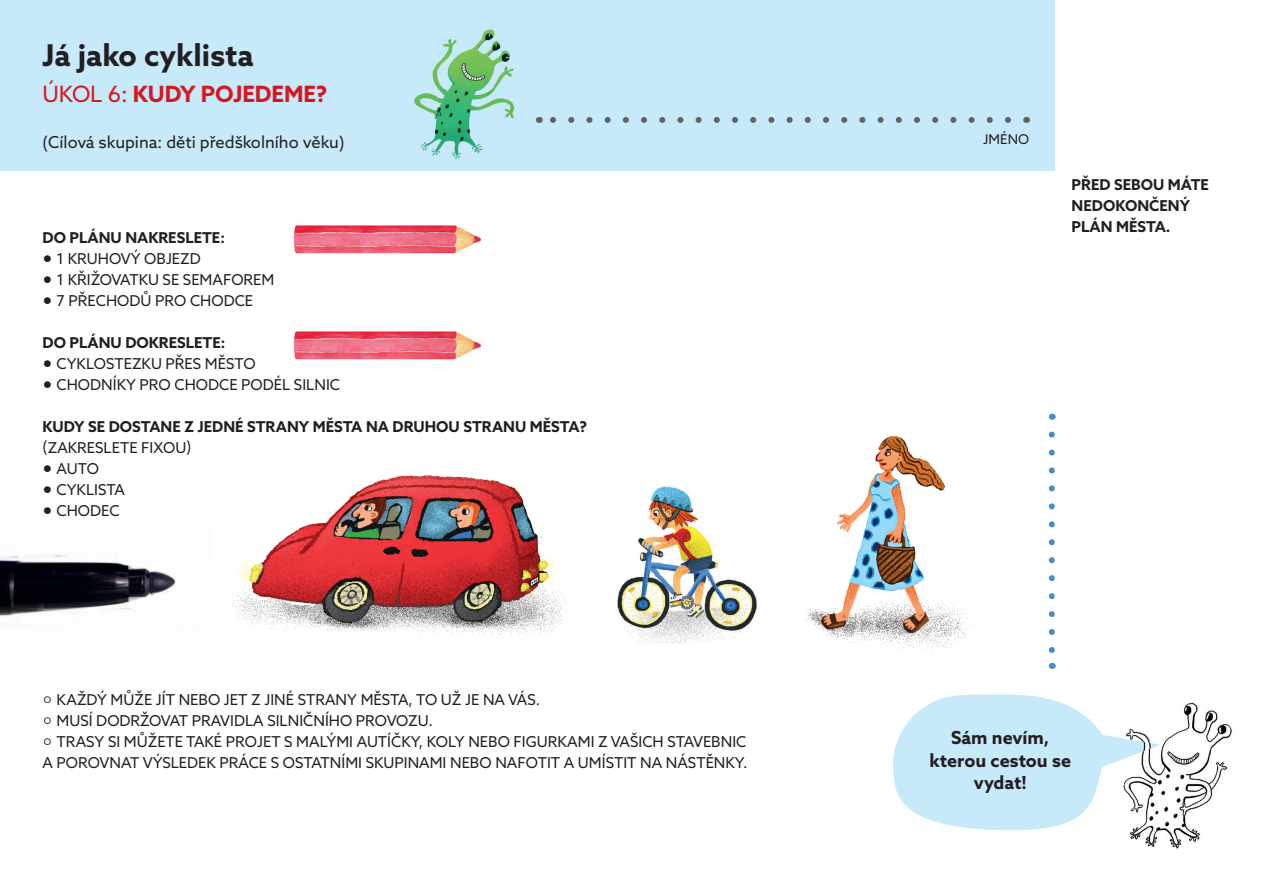
<style>
.page{position:relative;width:1263px;height:893px;background:#fff}
.page>*{position:absolute;margin:0;border:0;box-sizing:border-box;transform-origin:0 0}
.t1{font:700 30px "Azo Sans";color:#231f20}
.t2{font:700 22.5px "Azo Sans";letter-spacing:-.005em;color:#d7171f}
.t3{font:700 18px/22.5px "Azo Sans";color:#231f20;text-align:center}
.t4{font:16.5px "Azo Sans";color:#231f20}
.t5{font:15px/21px "Azo Sans";color:#231f20}
.t6{font:700 15px/21px "Azo Sans";color:#231f20}
.t7{font:13.5px "Azo Sans";color:#231f20}
.s1{font-weight:400}
.s2{font-family:"Adelle Sans";font-size:16.5px}
</style>
<div class="page">
<div style="left:0;top:0;width:1054px;height:170px;background:#c6eafa"></div>
<svg style="left:550px;top:117px;width:458px;height:6px"></svg>
<img style="left:414px;top:29px;width:101px;height:130px">
<svg style="left:893px;top:694px;width:222px;height:137px"></svg>
<img style="left:1123px;top:702px;width:109px;height:147px">
<img style="left:1115px;top:737px;width:45px;height:25px">
<svg style="left:1049px;top:434px;width:6px;height:219px"></svg>
<img style="left:806px;top:435px;width:166px;height:216px">
<img style="left:617px;top:486px;width:142px;height:158px">
<img style="left:230px;top:475px;width:340px;height:164px">
<img style="left:0;top:555px;width:176px;height:61px">
<img style="left:293px;top:225px;width:188px;height:29px">
<img style="left:293px;top:331px;width:188px;height:29px">
<h1 class="t1" style="left:43px;top:36px;width:213px">Já jako cyklista</h1>
<h2 class="t2" style="left:43px;top:79px;width:286px"><span class="s1">ÚKOL 6:</span> KUDY POJEDEME?</h2>
<p class="t4" style="left:43px;top:131px;width:304px">(Cílová skupina: děti předškolního věku)</p>
<p class="t7" style="left:983px;top:130px;width:47px">JMÉNO</p>
<p class="t6" style="left:43px;top:227px;width:184px">DO PLÁNU NAKRESLETE:</p>
<p class="t5" style="left:43px;top:248px;width:160px"><span class="s2">●</span> 1 KRUHOVÝ OBJEZD</p>
<p class="t5" style="left:43px;top:269px;width:233px"><span class="s2">●</span> 1 KŘIŽOVATKU SE SEMAFOREM</p>
<p class="t5" style="left:43px;top:290px;width:212px"><span class="s2">●</span> 7 PŘECHODŮ PRO CHODCE</p>
<p class="t6" style="left:43px;top:332px;width:184px">DO PLÁNU DOKRESLETE:</p>
<p class="t5" style="left:43px;top:353px;width:215px"><span class="s2">●</span> CYKLOSTEZKU PŘES MĚSTO</p>
<p class="t5" style="left:43px;top:374px;width:299px"><span class="s2">●</span> CHODNÍKY PRO CHODCE PODÉL SILNIC</p>
<p class="t6" style="left:43px;top:416px;width:546px">KUDY SE DOSTANE Z JEDNÉ STRANY MĚSTA NA DRUHOU STRANU MĚSTA?</p>
<p class="t5" style="left:43px;top:437px;width:151px">(ZAKRESLETE FIXOU)</p>
<p class="t5" style="left:43px;top:458px;width:58px"><span class="s2">●</span> AUTO</p>
<p class="t5" style="left:43px;top:479px;width:84px"><span class="s2">●</span> CYKLISTA</p>
<p class="t5" style="left:43px;top:500px;width:79px"><span class="s2">●</span> CHODEC</p>
<p class="t6" style="left:1071px;top:174px;width:139px">PŘED SEBOU MÁTE<br>NEDOKONČENÝ<br>PLÁN MĚSTA.</p>
<p class="t5" style="left:43px;top:689px;width:499px"><span class="s2">○</span> KAŽDÝ MŮŽE JÍT NEBO JET Z JINÉ STRANY MĚSTA, TO UŽ JE NA VÁS.</p>
<p class="t5" style="left:43px;top:710px;width:392px"><span class="s2">○</span> MUSÍ DODRŽOVAT PRAVIDLA SILNIČNÍHO PROVOZU.</p>
<p class="t5" style="left:43px;top:731px;width:706px"><span class="s2">○</span> TRASY SI MŮŽETE TAKÉ PROJET S MALÝMI AUTÍČKY, KOLY NEBO FIGURKAMI Z VAŠICH STAVEBNIC<br>A POROVNAT VÝSLEDEK PRÁCE S OSTATNÍMI SKUPINAMI NEBO NAFOTIT A UMÍSTIT NA NÁSTĚNKY.</p>
<p class="t3" style="left:929px;top:726px;width:143px">Sám nevím, kterou cestou se vydat!</p>
</div>
